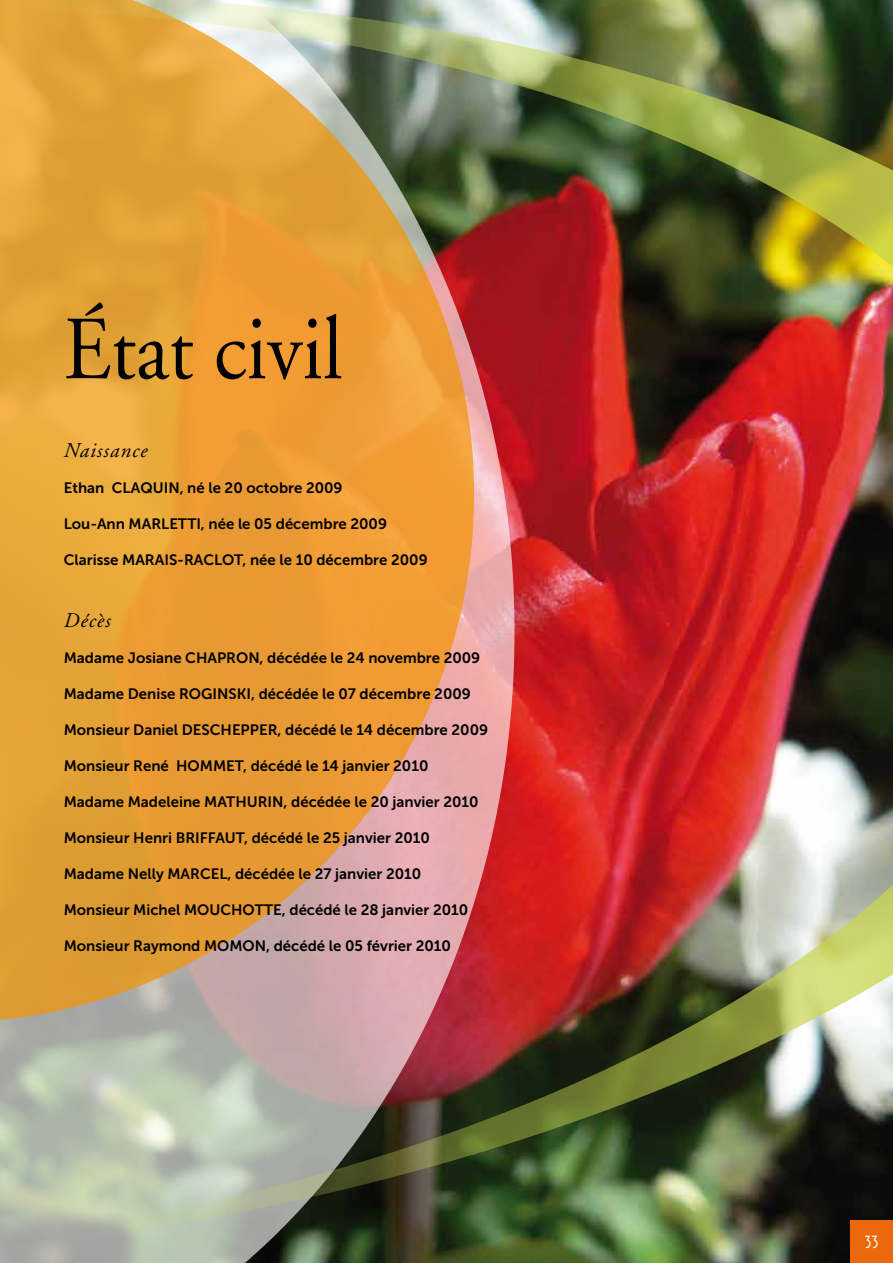
<style>
.page{position:relative;width:893px;height:1263px;background:#fff}
.page>*{position:absolute;margin:0;border:0;box-sizing:border-box;transform-origin:0 0}
.t1{font:90px "Adobe Garamond";color:#000;scale:.9 1}
.t2{font:italic 21px "Adobe Garamond";letter-spacing:.05em;color:#000}
.t3{font:18px "Mostra One";color:#fff}
.t4{font:15px "Museo Sans 700";color:#000}
</style>
<div class="page">
<img style="left:0;top:0;width:893px;height:1263px">
<div style="left:850px;top:1220px;width:43px;height:43px;background:#eb690b"></div>
<h1 class="t1" style="left:64px;top:302px;width:312px">État civil</h1>
<h2 class="t2" style="left:64px;top:439px;width:85px">Naissance</h2>
<p class="t4" style="left:64px;top:480px;width:280px">Ethan CLAQUIN, né le 20 octobre 2009</p>
<p class="t4" style="left:64px;top:516px;width:325px">Lou-Ann MARLETTI, née le 05 décembre 2009</p>
<p class="t4" style="left:64px;top:552px;width:365px">Clarisse MARAIS-RACLOT, née le 10 décembre 2009</p>
<h2 class="t2" style="left:64px;top:609px;width:48px">Décès</h2>
<p class="t4" style="left:64px;top:649px;width:418px">Madame Josiane CHAPRON, décédée le 24 novembre 2009</p>
<p class="t4" style="left:64px;top:685px;width:409px">Madame Denise ROGINSKI, décédée le 07 décembre 2009</p>
<p class="t4" style="left:64px;top:721px;width:426px">Monsieur Daniel DESCHEPPER, décédé le 14 décembre 2009</p>
<p class="t4" style="left:64px;top:757px;width:366px">Monsieur René HOMMET, décédé le 14 janvier 2010</p>
<p class="t4" style="left:64px;top:793px;width:416px">Madame Madeleine MATHURIN, décédée le 20 janvier 2010</p>
<p class="t4" style="left:64px;top:829px;width:368px">Monsieur Henri BRIFFAUT, décédé le 25 janvier 2010</p>
<p class="t4" style="left:64px;top:865px;width:359px">Madame Nelly MARCEL, décédée le 27 janvier 2010</p>
<p class="t4" style="left:64px;top:901px;width:406px">Monsieur Michel MOUCHOTTE, décédé le 28 janvier 2010</p>
<p class="t4" style="left:64px;top:937px;width:389px">Monsieur Raymond MOMON, décédé le 05 février 2010</p>
<p class="t3" style="left:865px;top:1232px;width:15px">33</p>
</div>
